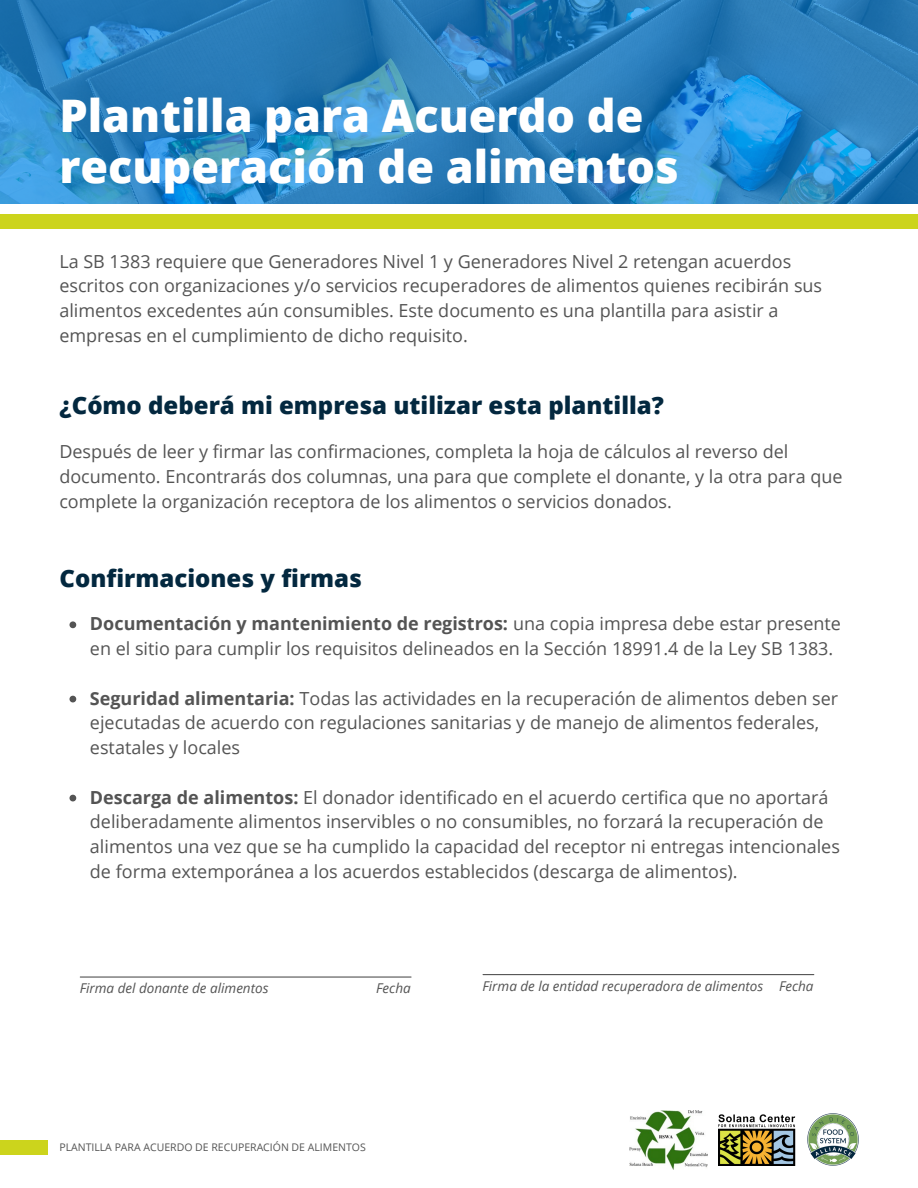
<style>
.page{position:relative;width:918px;height:1188px;background:#fff}
.page>*{position:absolute;margin:0;border:0;box-sizing:border-box;transform-origin:0 0}
.t1{font:800 44.85px/51px "Open Sans";color:#fff}
.t2{font:800 24px "Open Sans";color:#03283f}
.t3{font:18px/24.8px "Open Sans";color:#545454}
.t4{font:italic 13.5px "Open Sans";color:#545454}
.t5{font:10.5px "Open Sans";color:#545454}
.s1{font-weight:700}
</style>
<div class="page">
<svg style="left:0;top:0;width:918px;height:204px;background:#2b81bf"></svg>
<div style="left:0;top:214px;width:918px;height:15px;background:#ccd41c"></div>
<img style="left:807px;top:1114px;width:52px;height:51px">
<img style="left:719px;top:1114px;width:76px;height:51px">
<img style="left:630px;top:1111px;width:77px;height:58px">
<div style="left:0;top:1140px;width:48px;height:15px;background:#ccd41c"></div>
<svg style="left:70px;top:621px;width:6px;height:7px"></svg>
<svg style="left:70px;top:696px;width:6px;height:6px"></svg>
<svg style="left:70px;top:795px;width:6px;height:6px"></svg>
<hr style="left:80px;top:976px;width:331px;height:2px;background:#545454">
<hr style="left:483px;top:974px;width:331px;height:1px;background:#545454">
<h1 class="t1" style="left:59px;top:89px;width:621px">Plantilla para Acuerdo de recuperación de alimentos</h1>
<p class="t3" style="left:59px;top:248px;width:764px">La SB 1383 requiere que Generadores Nivel 1 y Generadores Nivel 2 retengan acuerdos escritos con organizaciones y/o servicios recuperadores de alimentos quienes recibirán sus alimentos excedentes aún consumibles. Este documento es una plantilla para asistir a empresas en el cumplimiento de dicho requisito.</p>
<h2 class="t2" style="left:60px;top:389px;width:606px">¿Cómo deberá mi empresa utilizar esta plantilla?</h2>
<p class="t3" style="left:59px;top:439px;width:785px">Después de leer y firmar las confirmaciones, completa la hoja de cálculos al reverso del documento. Encontrarás dos columnas, una para que complete el donante, y la otra para que complete la organización receptora de los alimentos o servicios donados.</p>
<h2 class="t2" style="left:60px;top:561px;width:304px">Confirmaciones y firmas</h2>
<p class="t3" style="left:90px;top:611px;width:753px"><span class="s1">Documentación y mantenimiento de registros:</span> una copia impresa debe estar presente en el sitio para cumplir los requisitos delineados en la Sección 18991.4 de la Ley SB 1383.</p>
<p class="t3" style="left:90px;top:685px;width:750px"><span class="s1">Seguridad alimentaria:</span> Todas las actividades en la recuperación de alimentos deben ser ejecutadas de acuerdo con regulaciones sanitarias y de manejo de alimentos federales, estatales y locales</p>
<p class="t3" style="left:90px;top:784px;width:752px"><span class="s1">Descarga de alimentos:</span> El donador identificado en el acuerdo certifica que no aportará deliberadamente alimentos inservibles o no consumibles, no forzará la recuperación de alimentos una vez que se ha cumplido la capacidad del receptor ni entregas intencionales de forma extemporánea a los acuerdos establecidos (descarga de alimentos).</p>
<p class="t4" style="left:80px;top:979px;width:190px">Firma del donante de alimentos</p>
<p class="t4" style="left:376px;top:979px;width:36px">Fecha</p>
<p class="t4" style="left:482px;top:976px;width:333px">Firma de la entidad recuperadora de alimentos Fecha</p>
<p class="t5" style="left:59px;top:1140px;width:308px">PLANTILLA PARA ACUERDO DE RECUPERACIÓN DE ALIMENTOS</p>
</div>
